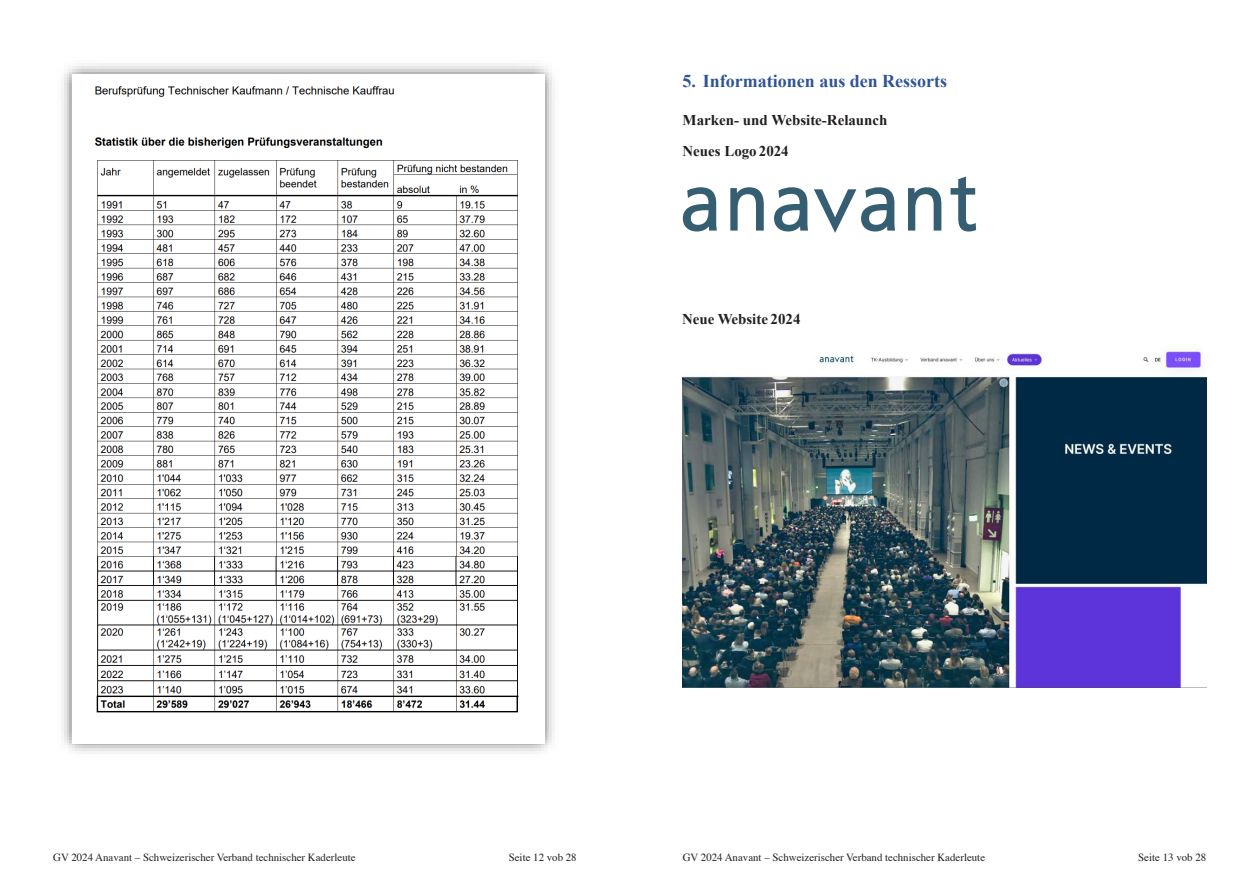
<style>
.page{position:relative;width:1259px;height:893px;background:#fff}
.page>*{position:absolute;margin:0;border:0;box-sizing:border-box;transform-origin:0 0}
.t1{font:700 18px "Times New Roman";color:#2f5496}
.t2{font:700 15px/30.6px "Times New Roman";color:#231f20}
.t3{font:10.8px "Times";color:#231f20}
</style>
<div class="page">
<img style="left:61px;top:63px;width:494px;height:691px">
<img style="left:73px;top:75px;width:471px;height:669px">
<img style="left:682px;top:344px;width:524px;height:344px">
<svg style="left:683px;top:187px;width:34px;height:44px"></svg>
<svg style="left:730px;top:187px;width:34px;height:44px"></svg>
<svg style="left:774px;top:187px;width:34px;height:44px"></svg>
<svg style="left:950px;top:177px;width:26px;height:54px"></svg>
<svg style="left:908px;top:187px;width:33px;height:44px"></svg>
<svg style="left:814px;top:187px;width:81px;height:46px"></svg>
<h1 class="t1" style="left:682px;top:68px;width:266px">5. Informationen aus den Ressorts</h1>
<h2 class="t2" style="left:682px;top:104px;width:207px">Marken- und Website-Relaunch<br>Neues Logo 2024</h2>
<h2 class="t2" style="left:682px;top:303px;width:120px">Neue Website 2024</h2>
<p class="t3" style="left:53px;top:847px;width:304px">GV 2024 Anavant – Schweizerischer Verband technischer Kaderleute</p>
<p class="t3" style="left:509px;top:847px;width:69px">Seite 12 vob 28</p>
<p class="t3" style="left:682px;top:847px;width:304px">GV 2024 Anavant – Schweizerischer Verband technischer Kaderleute</p>
<p class="t3" style="left:1138px;top:847px;width:69px">Seite 13 vob 28</p>
</div>
